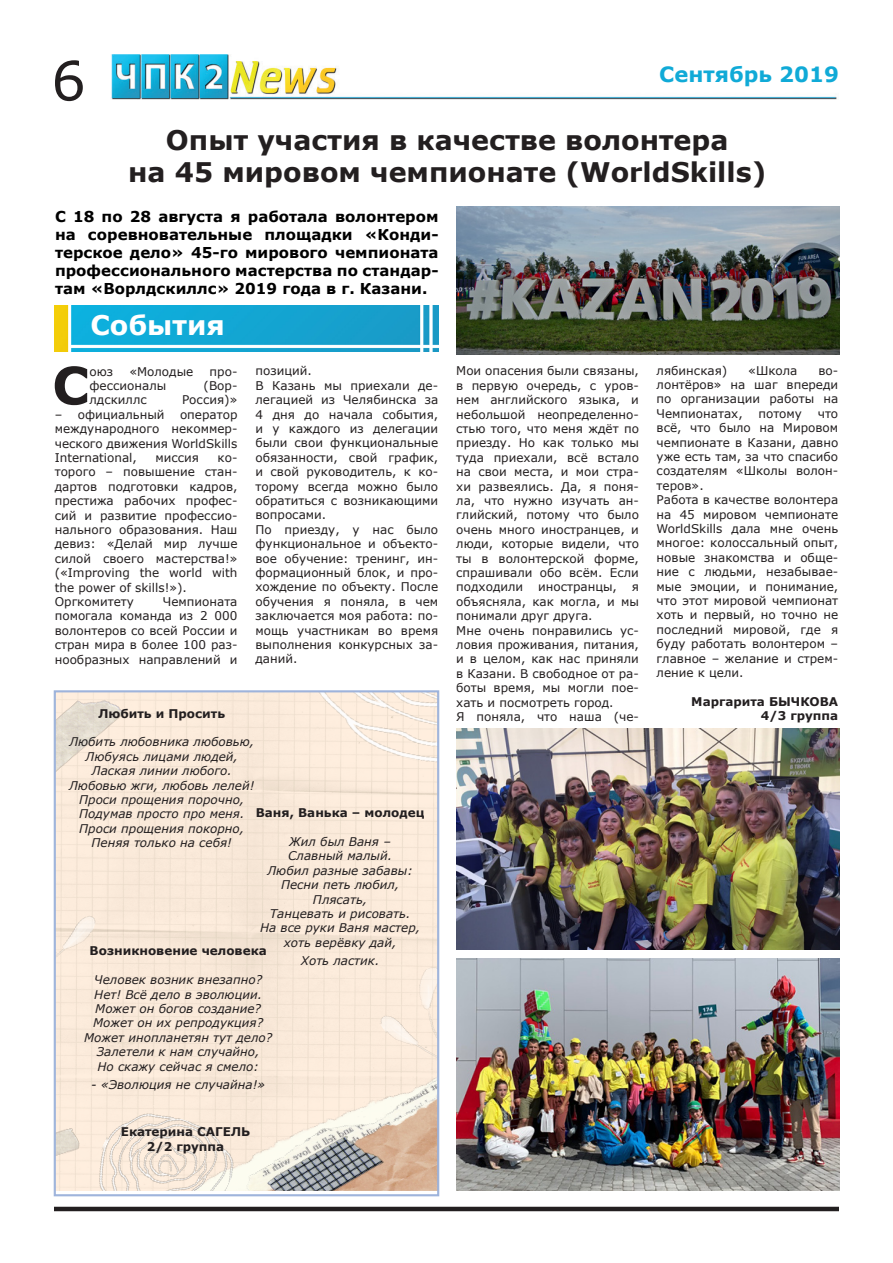
<style>
.page{position:relative;width:893px;height:1263px;background:#fff}
.page>*{position:absolute;margin:0;border:0;box-sizing:border-box;transform-origin:0 0}
.t1{font:54px "Verdana";color:#231f20}
.t2{font:700 51.6px "Verdana";color:#231f20}
.t3{font:700 27px/32.4px "Verdana";color:#231f20;text-align:center}
.t4{font:700 27px "Verdana";color:#fff}
.t5{font:700 21px "Verdana";color:#10aad7}
.t6{font:700 15px/18px "Verdana";color:#000;text-align:justify}
.t7{font:12px/14.4px "Verdana";color:#231f20}
.t8{font:italic 12px/14.4px "Verdana";color:#231f20;text-align:center}
.t9{font:700 12px/14.4px "Verdana";color:#231f20;text-align:center}
</style>
<div class="page">
<img style="left:111px;top:54px;width:726px;height:46px">
<hr style="left:54px;top:1207px;width:785px;height:4px;background:#231f20">
<img style="left:55px;top:306px;width:383px;height:46px">
<img style="left:457px;top:207px;width:383px;height:147px">
<img style="left:456px;top:959px;width:384px;height:231px">
<svg style="left:54px;top:690px;width:385px;height:506px;background:#f3e4d6"></svg>
<img style="left:457px;top:728px;width:383px;height:222px">
<h1 class="t1" style="left:51px;top:44px;width:36px">6</h1>
<h3 class="t5" style="left:659px;top:59px;width:181px">Сентябрь 2019</h3>
<h3 class="t3" style="left:128px;top:123px;width:640px">Опыт участия в качестве волонтера<br>на 45 мировом чемпионате (WorldSkills)</h3>
<p class="t6" style="left:55px;top:207px;width:385px">С 18 по 28 августа я работала волонтером на соревновательные площадки «Конди&shy;терское дело» 45-го мирового чемпионата профессионального мастерства по стандар&shy;там «Ворлдскиллс» 2019 года в г. Казани.</p>
<h3 class="t4" style="left:90px;top:306px;width:136px">События</h3>
<h2 class="t2" style="left:52px;top:349px;width:39px">С</h2>
<p class="t7" style="left:90px;top:364px;width:25px">оюз</p>
<p class="t7" style="left:129px;top:364px;width:66px">«Молодые</p>
<p class="t7" style="left:210px;top:364px;width:29px">про-</p>
<p class="t7" style="left:255px;top:364px;width:184px">позиций.<br>В Казань мы приехали де&shy;легацией из Челябинска за<br>4 дня до начала события, и у каждого из делегации были свои функциональные обязанности, свой график, и свой руководитель, к ко&shy;торому всегда можно было обратиться с возникающими вопросами.<br>По приезду, у нас было функциональное и объекто&shy;вое обучение: тренинг, ин&shy;формационный блок, и про&shy;хождение по объекту. После обучения я поняла, в чем заключается моя работа: по&shy;мощь участникам во время выполнения конкурсных за&shy;даний.</p>
<p class="t7" style="left:456px;top:364px;width:184px">Мои опасения были связаны, в первую очередь, с уров&shy;нем английского языка, и небольшой неопределенно&shy;стью того, что меня ждёт по приезду. Но как только мы туда приехали, всё встало на свои места, и мои стра&shy;хи развеялись. Да, я поня&shy;ла, что нужно изучать ан&shy;глийский, потому что было очень много иностранцев, и люди, которые видели, что ты в волонтерской форме, спрашивали обо всём. Если подходили иностранцы, я объясняла, как могла, и мы понимали друг друга.<br>Мне очень понравились ус&shy;ловия проживания, питания, и в целом, как нас приняли в Казани. В свободное от ра&shy;боты время, мы могли пое&shy;хать и посмотреть город.<br>Я поняла, что наша (че-</p>
<p class="t7" style="left:657px;top:363px;width:72px">лябинская)</p>
<p class="t7" style="left:748px;top:363px;width:51px">«Школа</p>
<p class="t7" style="left:657px;top:363px;width:183px;text-align:justify;text-indent:162px">во&shy;лонтёров» на шаг впереди по организации работы на Чемпионатах,</p>
<p class="t7" style="left:90px;top:378px;width:78px">фессионалы</p>
<p class="t7" style="left:204px;top:378px;width:35px">(Вор-</p>
<p class="t7" style="left:90px;top:393px;width:59px">лдскиллс</p>
<p class="t7" style="left:182px;top:393px;width:57px">Россия)»</p>
<p class="t7" style="left:55px;top:407px;width:111px">– официальный</p>
<p class="t7" style="left:657px;top:406px;width:183px;text-indent:161px">что всё, что было на Мировом чемпионате в Казани, давно уже есть там, за что спасибо создателям «Школы волон&shy;теров».<br>Работа в качестве волонтера на 45 мировом чемпионате<br>WorldSkills дала мне очень многое: колоссальный опыт, новые знакомства и обще&shy;ние с людьми, незабывае&shy;мые эмоции, и понимание, что этот мировой чемпионат хоть и первый, но точно не последний мировой, где я буду работать волонтером – главное – желание и стрем&shy;ление к цели.</p>
<p class="t9" style="left:691px;top:694px;width:148px">Маргарита БЫЧКОВА</p>
<p class="t7" style="left:758px;top:406px;width:45px">потому</p>
<p class="t7" style="left:55px;top:407px;width:184px;text-align:justify;text-indent:125px">оператор международного некоммер&shy;ческого движения WorldSkills International,</p>
<p class="t7" style="left:55px;top:450px;width:184px;text-indent:163px">ко&shy;торого – повышение стан&shy;дартов подготовки кадров, престижа рабочих профес&shy;сий и развитие профессио&shy;нального образования. Наш девиз: «Делай мир лучше силой своего мастерства!» («Improving the world with the power of skills!»).<br>Оргкомитету</p>
<p class="t7" style="left:155px;top:450px;width:45px">миссия</p>
<p class="t7" style="left:55px;top:594px;width:184px;text-align:justify;text-indent:108px">Чемпионата помогала команда из 2 000 волонтеров со всей России и стран мира в более 100 раз&shy;нообразных направлений и</p>
<p class="t9" style="left:98px;top:706px;width:128px">Любить и Просить</p>
<p class="t9" style="left:761px;top:708px;width:79px">4/3 группа</p>
<p class="t8" style="left:69px;top:735px;width:187px">Любить любовника любовью,<br>Любуясь лицами людей,<br>Лаская линии любого.<br>Любовью жги, любовь лелей!<br>Проси прощения порочно,<br>Подумав просто про меня.<br>Проси прощения покорно,<br>Пеняя только на себя!</p>
<p class="t9" style="left:256px;top:805px;width:170px">Ваня, Ванька – молодец</p>
<p class="t8" style="left:260px;top:834px;width:162px">Жил был Ваня –<br>Славный малый.<br>Любил разные забавы:<br>Песни петь любил,<br>Плясать,<br>Танцевать и рисовать.<br>На все руки Ваня мастер, хоть верёвку дай,</p>
<p class="t8" style="left:301px;top:953px;width:80px">Хоть ластик.</p>
<p class="t9" style="left:90px;top:943px;width:179px">Возникновение человека</p>
<p class="t8" style="left:84px;top:972px;width:190px">Человек возник внезапно?<br>Нет! Всё дело в эволюции.<br>Может он богов создание?<br>Может он их репродукция?<br>Может инопланетян тут дело?<br>Залетели к нам случайно,<br>Но скажу сейчас я смело:</p>
<p class="t8" style="left:91px;top:1077px;width:175px">- «Эволюция не случайна!»</p>
<p class="t9" style="left:121px;top:1124px;width:131px">Екатерина САГЕЛЬ<br>2/2 группа</p>
</div>
